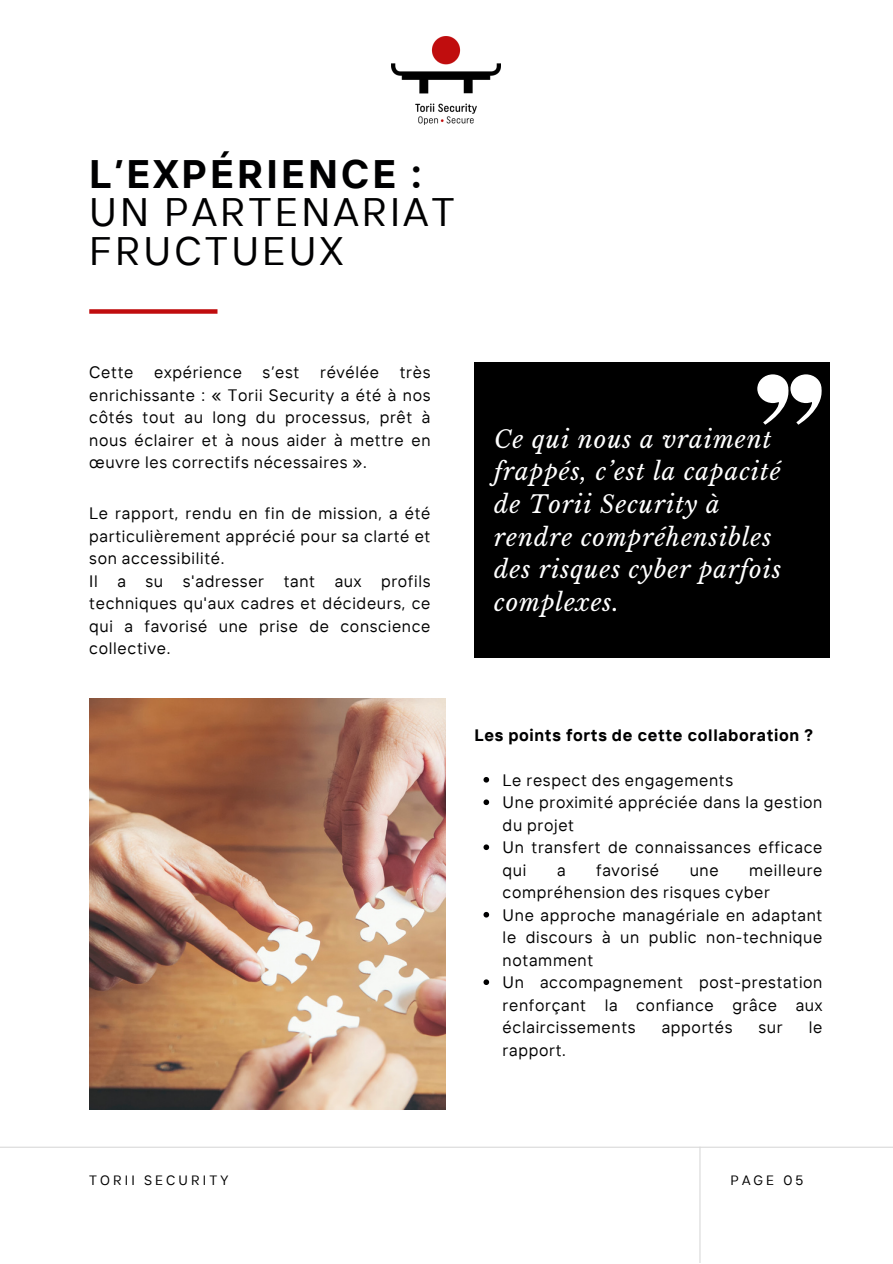
<style>
.page{position:relative;width:893px;height:1264px;background:#fff}
.page>*{position:absolute;margin:0;border:0;box-sizing:border-box;transform-origin:0 0}
.t1{font:39.6px/38.2px "TT Interphases";letter-spacing:.08em;color:#000001}
.t2{font:italic 24px/32.5px "Libre Baskerville";letter-spacing:.04em;color:#fff}
.t3{font:16.5px/22.5px "TT Interphases";letter-spacing:.04em;color:#000001;text-align:justify}
.t4{font:700 16.5px "TT Interphases";letter-spacing:.04em;color:#000001}
.t5{font:13.5px "TT Interphases";letter-spacing:.23em;color:#000001}
.s1{font-weight:700}
</style>
<div class="page">
<img style="left:89px;top:698px;width:357px;height:411px">
<div style="left:474px;top:363px;width:355px;height:295px;background:#000"></div>
<svg style="left:483px;top:777px;width:6px;height:5px"></svg>
<svg style="left:483px;top:799px;width:6px;height:6px"></svg>
<svg style="left:483px;top:844px;width:6px;height:6px"></svg>
<svg style="left:483px;top:911px;width:6px;height:6px"></svg>
<svg style="left:483px;top:979px;width:6px;height:6px"></svg>
<img style="left:392px;top:37px;width:109px;height:88px">
<div style="left:89px;top:309px;width:128px;height:5px;background:#c00d0e"></div>
<svg style="left:757px;top:374px;width:65px;height:50px"></svg>
<hr style="left:0;top:1146px;width:892px;height:1px;background:#d9d9d9">
<hr style="left:699px;top:1146px;width:1px;height:116px;background:#d9d9d9">
<p class="t1" style="left:89px;top:154px;width:367px"><span class="s1">L’EXPÉRIENCE :<br></span>UN PARTENARIAT<br>FRUCTUEUX</p>
<p class="t3" style="left:89px;top:361px;width:343px;text-indent:310px">très enrichissante : « Torii Security a été à nos côtés tout au long du processus, prêt à nous éclairer et à nous aider à mettre en œuvre les correctifs nécessaires ».</p>
<p class="t3" style="left:89px;top:501px;width:343px">Le rapport, rendu en fin de mission, a été particulièrement apprécié pour sa clarté et son accessibilité.</p>
<p class="t3" style="left:89px;top:569px;width:343px">Il a su s'adresser tant aux profils techniques qu'aux cadres et décideurs, ce qui a favorisé une prise de conscience collective.</p>
<p class="t3" style="left:89px;top:361px;width:46px">Cette</p>
<p class="t3" style="left:154px;top:361px;width:89px">expérience</p>
<p class="t3" style="left:263px;top:361px;width:38px">s’est</p>
<p class="t3" style="left:320px;top:361px;width:60px">révélée</p>
<p class="t2" style="left:494px;top:423px;width:288px">Ce qui nous a vraiment frappés, c’est la capacité de Torii Security à rendre compréhensibles des risques cyber parfois complexes.</p>
<p class="t4" style="left:474px;top:724px;width:340px">Les points forts de cette collaboration ?</p>
<p class="t3" style="left:502px;top:768px;width:232px">Le respect des engagements</p>
<p class="t3" style="left:502px;top:791px;width:321px">Une proximité appréciée dans la gestion du projet</p>
<p class="t3" style="left:502px;top:836px;width:321px">Un transfert de connaissances efficace qui</p>
<p class="t3" style="left:557px;top:858px;width:10px">a</p>
<p class="t3" style="left:596px;top:858px;width:64px">favorisé</p>
<p class="t3" style="left:689px;top:858px;width:30px">une</p>
<p class="t3" style="left:502px;top:858px;width:321px;text-indent:246px">meilleure compréhension des risques cyber</p>
<p class="t3" style="left:502px;top:903px;width:321px">Une approche managériale en adaptant le discours à un public non-technique notamment</p>
<p class="t3" style="left:502px;top:970px;width:321px">Un accompagnement post-prestation renforçant la confiance grâce aux éclaircissements</p>
<p class="t3" style="left:661px;top:1015px;width:72px">apportés</p>
<p class="t3" style="left:758px;top:1015px;width:26px">sur</p>
<p class="t3" style="left:808px;top:1015px;width:15px">le</p>
<p class="t3" style="left:502px;top:1038px;width:65px">rapport.</p>
<p class="t5" style="left:89px;top:1171px;width:140px">TORII SECURITY</p>
<p class="t5" style="left:730px;top:1171px;width:74px">PAGE 05</p>
</div>
